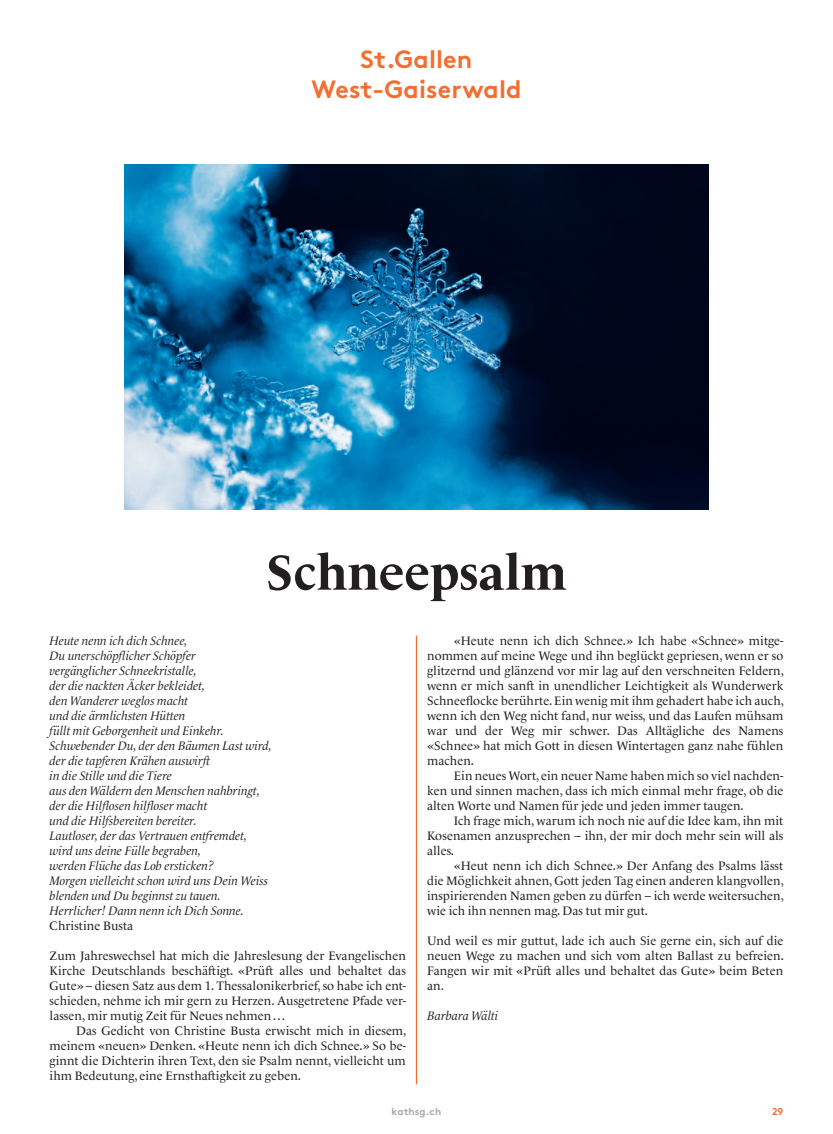
<style>
.page{position:relative;width:833px;height:1134px;background:#fff}
.page>*{position:absolute;margin:0;border:0;box-sizing:border-box;transform-origin:0 0}
.t1{font:700 50px "Le Monde Livre Pro";letter-spacing:-.005em;color:#231f20}
.t2{font:700 25px/30px "Brown Pro";letter-spacing:.005em;color:#f36e31;text-align:center}
.t3{font:12.5px/15px "Le Monde Livre Pro";letter-spacing:.005em;color:#231f20;text-align:justify}
.t4{font:italic 12.5px/15px "Le Monde Livre Pro";color:#231f20}
.t5{font:700 10px "Brown Pro";letter-spacing:.01em;color:#a8a9ad}
.t6{font:700 10px "Brown Pro";color:#f36e31}
</style>
<div class="page">
<hr style="left:416px;top:635px;width:1px;height:449px;background:#f36e31">
<img style="left:124px;top:165px;width:585px;height:345px">
<h2 class="t2" style="left:311px;top:42px;width:212px">St.Gallen<br>West-Gaiserwald</h2>
<h1 class="t1" style="left:266px;top:534px;width:302px">Schneepsalm</h1>
<p class="t4" style="left:50px;top:632px;width:224px">Heute nenn ich dich Schnee,<br>Du unerschöpflicher Schöpfer<br>vergänglicher Schneekristalle,<br>der die nackten Äcker bekleidet,<br>den Wanderer weglos macht<br>und die ärmlichsten Hütten<br>füllt mit Geborgenheit und Einkehr.<br>Schwebender Du, der den Bäumen Last wird, der die tapferen Krähen auswirft<br>in die Stille und die Tiere<br>aus den Wäldern den Menschen nahbringt, der die Hilflosen hilfloser macht<br>und die Hilfsbereiten bereiter.<br>Lautloser, der das Vertrauen entfremdet, wird uns deine Fülle begraben,<br>werden Flüche das Lob ersticken?<br>Morgen vielleicht schon wird uns Dein Weiss blenden und Du beginnst zu tauen.<br>Herrlicher! Dann nenn ich Dich Sonne.</p>
<p class="t3" style="left:50px;top:917px;width:85px">Christine Busta</p>
<p class="t3" style="left:50px;top:947px;width:358px">Zum Jahreswechsel hat mich die Jahreslesung der Evangelischen Kirche Deutschlands beschäftigt. «Prüft alles und behaltet das Gute» – diesen Satz aus dem 1. Thessalonikerbrief, so habe ich ent&shy;schieden, nehme ich mir gern zu Herzen. Ausgetretene Pfade ver&shy;lassen, mir mutig Zeit für Neues nehmen…</p>
<p class="t3" style="left:50px;top:1022px;width:358px;text-indent:27px">Das Gedicht von Christine Busta erwischt mich in diesem, meinem «neuen» Denken. «Heute nenn ich dich Schnee.» So be&shy;ginnt die Dichterin ihren Text, den sie Psalm nennt, vielleicht um ihm Bedeutung, eine Ernsthaftigkeit zu geben.</p>
<p class="t3" style="left:427px;top:632px;width:358px;text-indent:27px">«Heute nenn ich dich Schnee.» Ich habe «Schnee» mitge&shy;nommen auf meine Wege und ihn beglückt gepriesen, wenn er so glitzernd und glänzend vor mir lag auf den verschneiten Feldern, wenn er mich sanft in unendlicher Leichtigkeit als Wunderwerk Schneeflocke berührte. Ein wenig mit ihm gehadert habe ich auch, wenn ich den Weg nicht fand, nur weiss, und das Laufen mühsam war und der Weg mir schwer. Das Alltägliche des Namens «Schnee» hat mich Gott in diesen Wintertagen ganz nahe fühlen machen.</p>
<p class="t3" style="left:427px;top:767px;width:358px;text-indent:27px">Ein neues Wort, ein neuer Name haben mich so viel nachden&shy;ken und sinnen machen, dass ich mich einmal mehr frage, ob die alten Worte und Namen für jede und jeden immer taugen.</p>
<p class="t3" style="left:427px;top:812px;width:358px;text-indent:27px">Ich frage mich, warum ich noch nie auf die Idee kam, ihn mit Kosenamen anzusprechen – ihn, der mir doch mehr sein will als alles.</p>
<p class="t3" style="left:427px;top:857px;width:358px;text-indent:27px">«Heut nenn ich dich Schnee.» Der Anfang des Psalms lässt die Möglichkeit ahnen, Gott jeden Tag einen anderen klangvollen, inspirierenden Namen geben zu dürfen – ich werde weitersuchen, wie ich ihn nennen mag. Das tut mir gut.</p>
<p class="t3" style="left:427px;top:932px;width:358px">Und weil es mir guttut, lade ich auch Sie gerne ein, sich auf die neuen Wege zu machen und sich vom alten Ballast zu befreien.<br>Fangen wir mit «Prüft alles und behaltet das Gute» beim Beten an.</p>
<p class="t4" style="left:427px;top:1007px;width:73px">Barbara Wälti</p>
<p class="t5" style="left:391px;top:1103px;width:51px">kathsg.ch</p>
<p class="t6" style="left:772px;top:1103px;width:13px">29</p>
</div>
